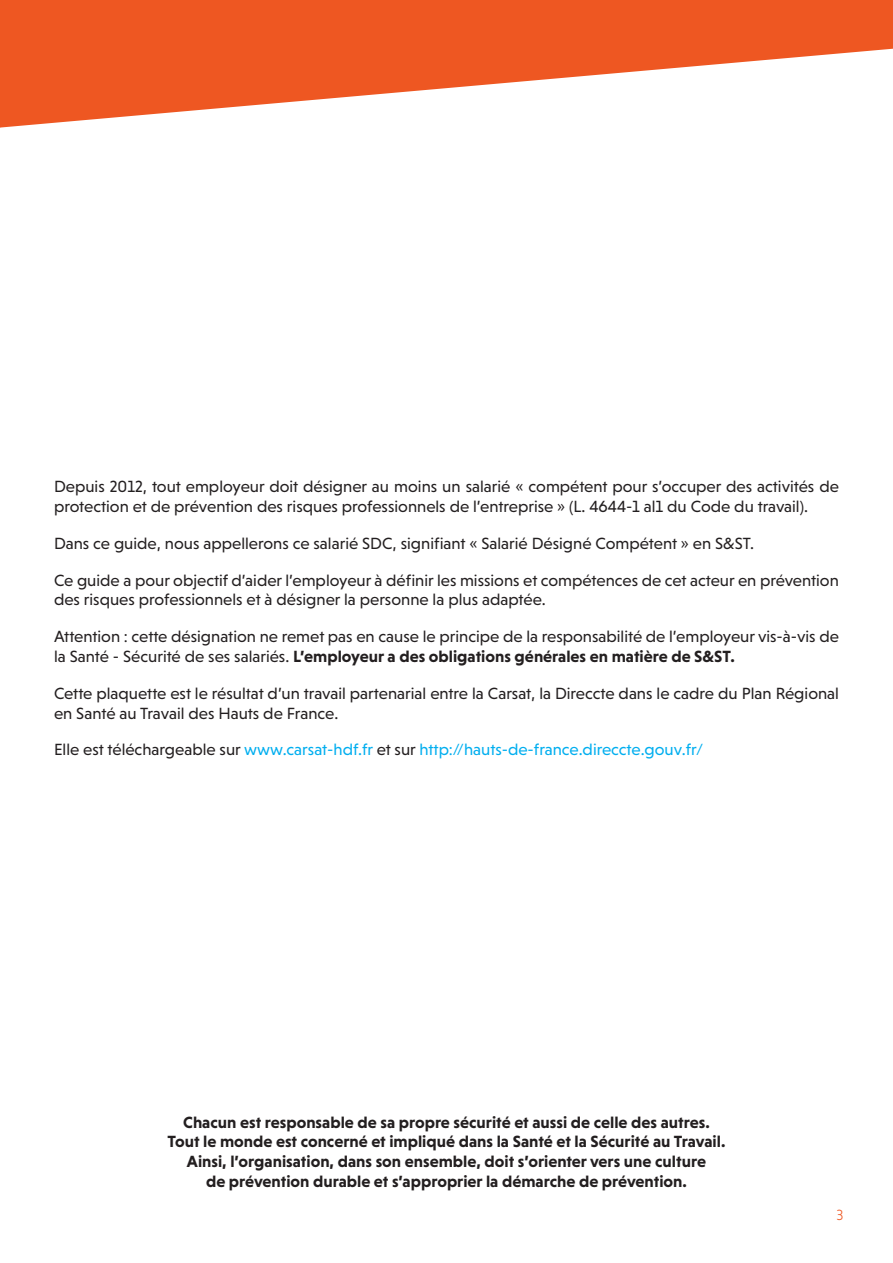
<style>
.page{position:relative;width:893px;height:1263px;background:#fff}
.page>*{position:absolute;margin:0;border:0;box-sizing:border-box;transform-origin:0 0}
.t1{font:16.5px/19.8px "Niveau Grotesk";color:#231f20}
.t2{font:700 16.5px "Niveau Grotesk";color:#231f20}
.t3{font:16.5px "Niveau Grotesk";color:#00aeef}
.t4{font:300 15px "Niveau Grotesk";color:#ee5722}
.s1{font-weight:700}
.s2{color:#231f20}
</style>
<div class="page">
<svg style="left:0;top:0;width:893px;height:128px;fill:#ee5722"></svg>
<p class="t1" style="left:54px;top:477px;width:786px">Depuis 2012, tout employeur doit désigner au moins un salarié « compétent pour s’occuper des activités de protection et de prévention des risques professionnels de l’entreprise » (L. 4644-1 al1 du Code du travail).</p>
<p class="t1" style="left:54px;top:533px;width:702px">Dans ce guide, nous appellerons ce salarié SDC, signifiant « Salarié Désigné Compétent » en S&amp;ST.</p>
<p class="t1" style="left:54px;top:570px;width:786px">Ce guide a pour objectif d’aider l’employeur à définir les missions et compétences de cet acteur en prévention des risques professionnels et à désigner la personne la plus adaptée.</p>
<p class="t1" style="left:54px;top:627px;width:786px">Attention : cette désignation ne remet pas en cause le principe de la responsabilité de l’employeur vis-à-vis de la Santé - Sécurité de ses salariés. <span class="s1">L’employeur a des obligations générales en matière de S&amp;ST.</span></p>
<p class="t1" style="left:54px;top:683px;width:786px">Cette plaquette est le résultat d’un travail partenarial entre la Carsat, la Direccte dans le cadre du Plan Régional en Santé au Travail des Hauts de France.</p>
<p class="t3" style="left:54px;top:740px;width:651px"><span class="s2">Elle est téléchargeable sur</span> www.carsat-hdf.fr <span class="s2">et sur</span> http://hauts-de-france.direccte.gouv.fr/</p>
<p class="t2" style="left:183px;top:1112px;width:528px">Chacun est responsable de sa propre sécurité et aussi de celle des autres.</p>
<p class="t2" style="left:167px;top:1132px;width:559px">Tout le monde est concerné et impliqué dans la Santé et la Sécurité au Travail.</p>
<p class="t2" style="left:187px;top:1152px;width:521px">Ainsi, l’organisation, dans son ensemble, doit s’orienter vers une culture</p>
<p class="t2" style="left:206px;top:1172px;width:482px">de prévention durable et s’approprier la démarche de prévention.</p>
<p class="t4" style="left:837px;top:1206px;width:8px">3</p>
</div>
